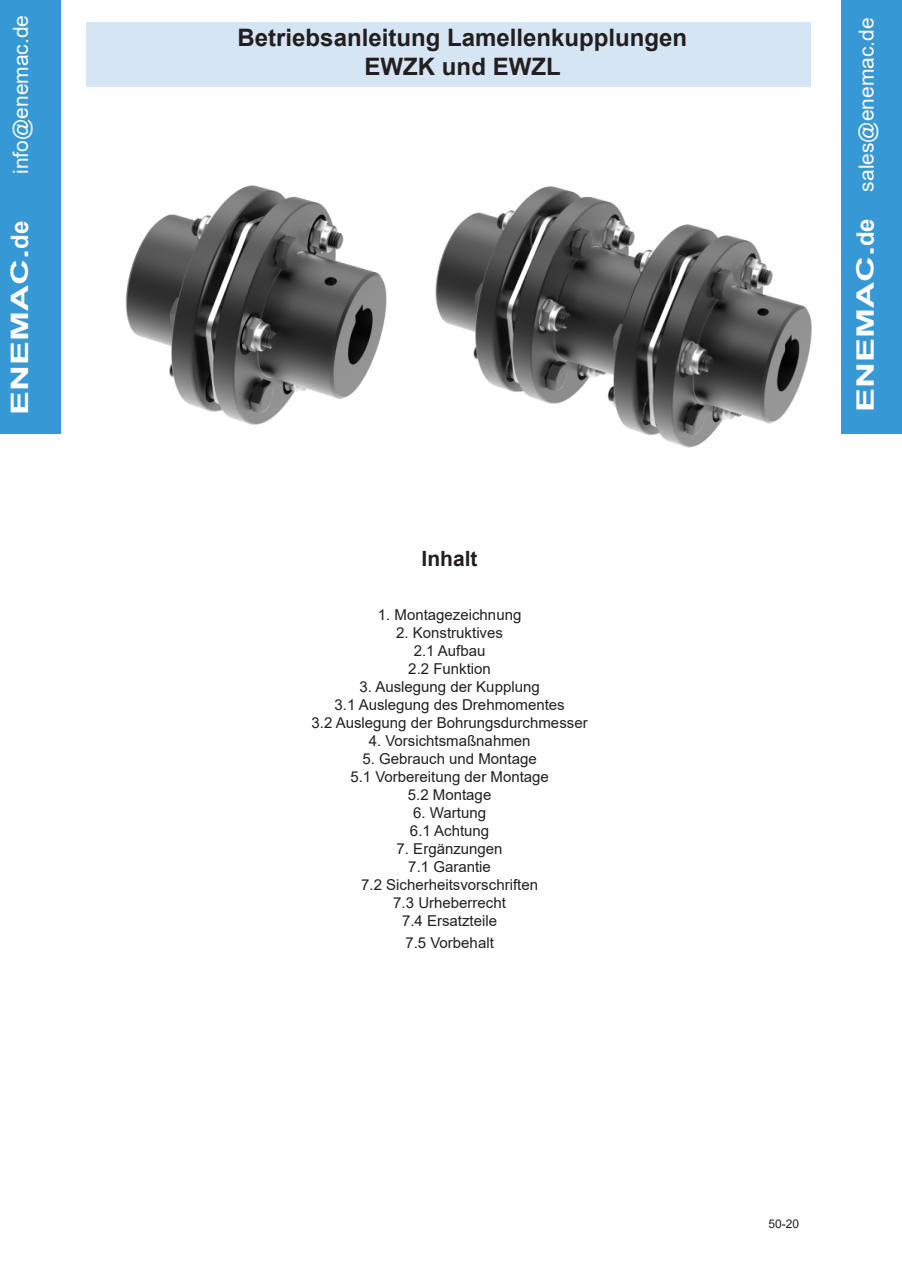
<style>
.page{position:relative;width:902px;height:1272px;background:#fff}
.page>*{position:absolute;margin:0;border:0;box-sizing:border-box;transform-origin:0 0}
.t1{font:700 24px "Arial";color:#231f20}
.t2{font:700 24px "Arial";color:#fff;scale:1.5 1}
.t3{font:21px "Arial";color:#fff}
.t4{font:700 21px "Arial";color:#231f20}
.t5{font:15px "Arial";color:#231f20}
.t6{font:12px "Arial";color:#231f20}
.s1{font-weight:700;font-size:24px}
</style>
<div class="page">
<img style="left:125px;top:185px;width:262px;height:240px">
<div style="left:87px;top:22px;width:724px;height:65px;background:#d6e5f4"></div>
<div style="left:0;top:0;width:61px;height:434px;background:#3698d4"></div>
<div style="left:841px;top:0;width:60px;height:434px;background:#3698d4"></div>
<img style="left:435px;top:186px;width:377px;height:262px">
<p class="t3" style="left:6px;top:174px;width:161px;rotate:-90deg">info@enemac.de</p>
<p class="t3" style="left:851px;top:412px;width:396px;rotate:-90deg"><span class="s1">ENEMAC.de</span> sales@enemac.de</p>
<p class="t1" style="left:237px;top:21px;width:451px">Betriebsanleitung Lamellenkupplungen</p>
<p class="t1" style="left:364px;top:50px;width:197px">EWZK und EWZL</p>
<p class="t2" style="left:3px;top:415px;width:131px;rotate:-90deg">ENEMAC.de</p>
<p class="t4" style="left:421px;top:543px;width:58px">Inhalt</p>
<p class="t5" style="left:378px;top:604px;width:145px">1. Montagezeichnung</p>
<p class="t5" style="left:396px;top:622px;width:108px">2. Konstruktives</p>
<p class="t5" style="left:413px;top:640px;width:73px">2.1 Aufbau</p>
<p class="t5" style="left:408px;top:658px;width:84px">2.2 Funktion</p>
<p class="t5" style="left:359px;top:676px;width:182px">3. Auslegung der Kupplung</p>
<p class="t5" style="left:334px;top:694px;width:232px">3.1 Auslegung des Drehmomentes</p>
<p class="t5" style="left:311px;top:712px;width:277px">3.2 Auslegung der Bohrungsdurchmesser</p>
<p class="t5" style="left:368px;top:730px;width:163px">4. Vorsichtsmaßnahmen</p>
<p class="t5" style="left:362px;top:748px;width:176px">5. Gebrauch und Montage</p>
<p class="t5" style="left:350px;top:766px;width:200px">5.1 Vorbereitung der Montage</p>
<p class="t5" style="left:408px;top:784px;width:85px">5.2 Montage</p>
<p class="t5" style="left:413px;top:802px;width:74px">6. Wartung</p>
<p class="t5" style="left:410px;top:820px;width:81px">6.1 Achtung</p>
<p class="t5" style="left:396px;top:838px;width:107px">7. Ergänzungen</p>
<p class="t5" style="left:408px;top:856px;width:84px">7.1 Garantie</p>
<p class="t5" style="left:361px;top:874px;width:178px">7.2 Sicherheitsvorschriften</p>
<p class="t5" style="left:393px;top:892px;width:114px">7.3 Urheberrecht</p>
<p class="t5" style="left:402px;top:910px;width:97px">7.4 Ersatzteile</p>
<p class="t5" style="left:405px;top:932px;width:90px">7.5 Vorbehalt</p>
<p class="t6" style="left:768px;top:1215px;width:32px">50-20</p>
</div>
